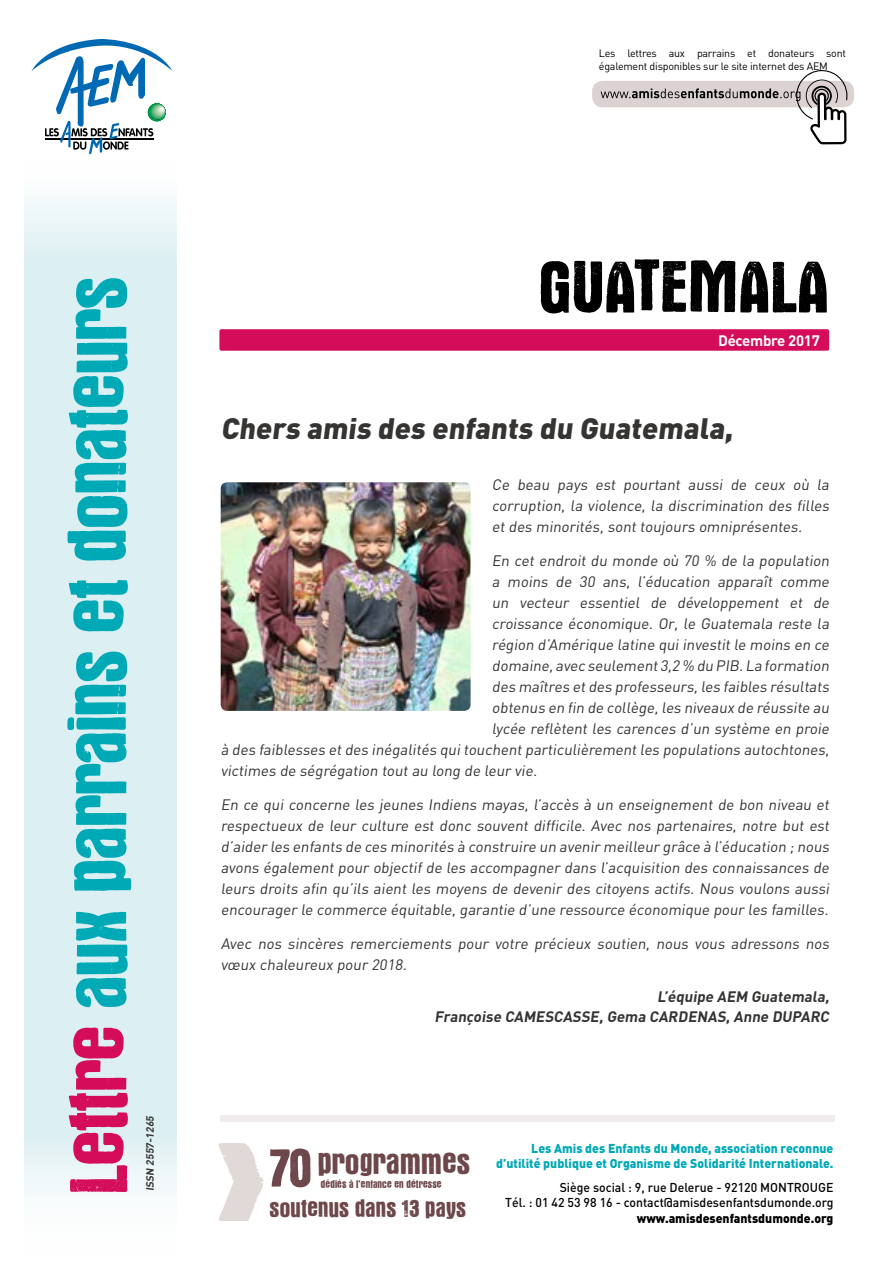
<style>
.page{position:relative;width:893px;height:1263px;background:#fff}
.page>*{position:absolute;margin:0;border:0;box-sizing:border-box;transform-origin:0 0}
.t1{font:85.95px "Victor";letter-spacing:-.02em;color:#00a9b6}
.t2{font:76.05px "Victor";color:#000}
.t3{font:34.65px "Victor";color:#6d4749}
.t4{font:900 29.25px "DIN";color:#353432}
.t5{font:25.65px "Victor";color:#6d4749}
.t6{font:15px/21px "DIN";color:#353432;text-align:justify}
.t7{font:700 15px/19.5px "DIN";color:#353432;text-align:right}
.t8{font:700 15px "DIN";letter-spacing:-.02em;color:#fff}
.t9{font:900 12.75px/15.3px "DIN";color:#00a9b6;text-align:right;scale:.96 1}
.t10{font:500 12.75px/15.3px "DIN";color:#000;text-align:right;scale:.96 1}
.t11{font:900 12.75px "DIN";color:#000;scale:.96 1}
.t12{font:11.4px "Victor";color:#6d4749}
.t13{font:10.65px/12.1px "DIN";letter-spacing:-.02em;color:#000}
.t14{font:700 10.5px "DIN";color:#353432}
.s1{color:#d40c5a}
.s2{font-size:56.4px}
</style>
<div class="page">
<svg style="left:24px;top:199px;width:153px;height:997px;background:#ddeff2"></svg>
<div style="left:221px;top:1115px;width:614px;height:7px;background:#f0ebec"></div>
<svg style="left:31px;top:39px;width:142px;height:115px"></svg>
<svg style="left:218px;top:1143px;width:45px;height:78px"></svg>
<div style="left:219px;top:329px;width:610px;height:22px;background:#d40c5a;border-radius:2px"></div>
<div style="left:592px;top:81px;width:262px;height:26px;background:#dcd2d2;border-radius:10px"></div>
<svg style="left:601px;top:70px;width:246px;height:74px"></svg>
<img style="left:221px;top:482px;width:250px;height:229px">
<p class="t13" style="left:599px;top:47px;width:249px">Les lettres aux parrains et donateurs sont également disponibles sur le site internet des AEM</p>
<h1 class="t1" style="left:55px;top:1194px;width:920px;rotate:-90deg"><span class="s1">Lettre</span> aux parrains et donateurs</h1>
<p class="t14" style="left:143px;top:1191px;width:79px;rotate:-90deg">ISSN 2557-1265</p>
<h2 class="t2" style="left:539px;top:248px;width:292px">GUATEMALA</h2>
<p class="t8" style="left:718px;top:331px;width:103px">Décembre 2017</p>
<h3 class="t4" style="left:221px;top:409px;width:518px">Chers amis des enfants du Guatemala,</h3>
<p class="t6" style="left:492px;top:474px;width:341px">Ce beau pays est pourtant aussi de ceux où la corruption, la violence, la discrimination des filles et des minorités, sont toujours omniprésentes.</p>
<p class="t6" style="left:492px;top:550px;width:341px">En cet endroit du monde où 70 % de la population</p>
<p class="t6" style="left:492px;top:571px;width:341px">a moins de 30 ans, l’éducation apparaît comme</p>
<p class="t6" style="left:492px;top:592px;width:341px">un vecteur essentiel de développement et de</p>
<p class="t6" style="left:492px;top:613px;width:341px">croissance économique. Or, le Guatemala reste la</p>
<p class="t6" style="left:492px;top:634px;width:341px">région d’Amérique latine qui investit le moins en ce</p>
<p class="t6" style="left:492px;top:655px;width:341px">domaine,avec seulement 3,2 % du PIB.La formation</p>
<p class="t6" style="left:492px;top:676px;width:341px">des maîtres et des professeurs,les faibles résultats</p>
<p class="t6" style="left:492px;top:697px;width:341px">obtenus en fin de collège,les niveaux de réussite au</p>
<p class="t6" style="left:492px;top:718px;width:341px">lycée reflètent les carences d’un système en proie</p>
<p class="t6" style="left:221px;top:739px;width:613px">à des faiblesses et des inégalités quitouchent particulièrement les populations autochtones,</p>
<p class="t6" style="left:221px;top:760px;width:320px">victimes de ségrégation tout au long de leur vie.</p>
<p class="t6" style="left:221px;top:794px;width:613px">En ce qui concerne les jeunes Indiens mayas, l’accès à un enseignement de bon niveau et respectueux de leur culture est donc souvent difficile. Avec nos partenaires, notre but est d’aider les enfants de ces minorités à construire un avenir meilleur grâce à l’éducation ;nous avons également pour objectif de les accompagner dans l’acquisition des connaissances de leurs droits afin qu’ils aient les moyens de devenir des citoyens actifs. Nous voulons aussi encourager le commerce équitable, garantie d’une ressource économique pour les familles.</p>
<p class="t6" style="left:221px;top:932px;width:613px">Avec nos sincères remerciements pour votre précieux soutien, nous vous adressons nos vœux chaleureux pour 2018.</p>
<p class="t7" style="left:435px;top:986px;width:399px">L’équipe AEM Guatemala,<br>Françoise CAMESCASSE, Gema CARDENAS, Anne DUPARC</p>
<h3 class="t3" style="left:269px;top:1144px;width:203px"><span class="s2">70</span> programmes</h3>
<p class="t12" style="left:321px;top:1179px;width:122px">dédiés à l’enfance en détresse</p>
<h3 class="t5" style="left:270px;top:1195px;width:198px">soutenus dans 13 pays</h3>
<p class="t9" style="left:496px;top:1140px;width:353px">Les Amis des Enfants du Monde, association reconnue d’utilité publique et Organisme de Solidarité Internationale.</p>
<p class="t10" style="left:505px;top:1179px;width:343px">Siège social : 9, rue Delerue - 92120 MONTROUGE<br>Tél. : 01 42 53 98 16 - contact@amisdesenfantsdumonde.org</p>
<p class="t11" style="left:637px;top:1209px;width:206px">www.amisdesenfantsdumonde.org</p>
</div>
